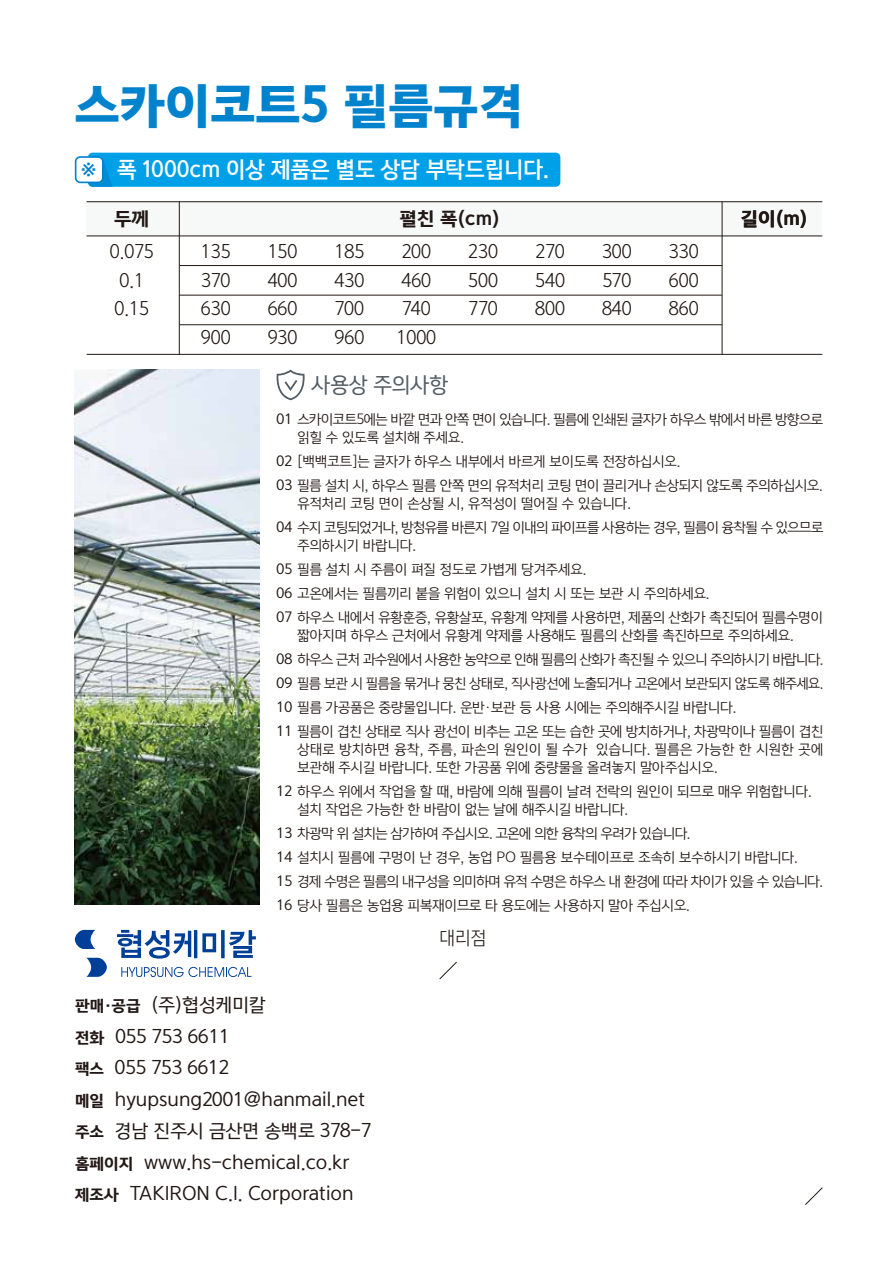
<style>
.page{position:relative;width:893px;height:1263px;background:#fff}
.page>*{position:absolute;margin:0;border:0;box-sizing:border-box;transform-origin:0 0}
.t1{font:46.5px "Yoon Gothic Pro 795";color:#0082cd}
.t2{font:21px "Yoon Gothic Pro 770";color:#fff;scale:.95 1}
.t3{font:21px "Yoon Gothic Pro 755";color:#535d64;scale:.95 1}
.t4{font:21px "Yoon Gothic Pro 770";color:#0082cd;scale:.95 1}
.t5{font:18px/31.5px "Yoon Gothic Pro 755";color:#221815}
.t6{font:18px/28.5px "Yoon Gothic Pro 745";color:#221815;text-align:justify;scale:.95 1}
.t7{font:18px "Yoon Gothic Pro 785";color:#221815}
.t8{font:18px "Yoon Gothic Pro 735";color:#221815;scale:.95 1}
.t9{font:13.5px/24px "Yoon Gothic Pro 745";color:#221815}
.t10{font:13.5px/24px "Yoon Gothic Pro 745";letter-spacing:-.025em;color:#221815}
.t11{font:13.5px/24px "Yoon Gothic Pro 745";letter-spacing:-.03em;color:#221815}
.t12{font:13.5px/24px "Yoon Gothic Pro 745";letter-spacing:-.02em;color:#221815}
.t13{font:13.5px "Yoon Gothic Pro 745";letter-spacing:-.04em;color:#221815}
.t14{font:13.5px "Yoon Gothic Pro 745";letter-spacing:-.035em;color:#221815}
.s1{font-family:"Yoon Gothic Pro 755"}
.s2{font-family:"Yoon Gothic Pro 785";font-size:15px}
</style>
<div class="page">
<svg style="left:439px;top:961px;width:18px;height:18px"></svg>
<svg style="left:805px;top:1187px;width:18px;height:18px"></svg>
<svg style="left:75px;top:930px;width:20px;height:19px"></svg>
<svg style="left:86px;top:958px;width:21px;height:19px"></svg>
<svg style="left:121px;top:967px;width:130px;height:10px"></svg>
<svg style="left:117px;top:930px;width:139px;height:29px"></svg>
<div style="left:88px;top:153px;width:472px;height:34px;background:#00a0e9;border-radius:5px"></div>
<svg style="left:88px;top:163px;width:25px;height:24px"></svg>
<svg style="left:75px;top:156px;width:29px;height:27px"></svg>
<div style="left:76px;top:158px;width:26px;height:24px;background:#fff;border-radius:4px"></div>
<div style="left:87px;top:202px;width:735px;height:34px;background:#f7f8f8"></div>
<hr style="left:87px;top:201px;width:735px;height:1px;background:#221815">
<hr style="left:87px;top:236px;width:735px;height:1px;background:#221815">
<hr style="left:179px;top:265px;width:543px;height:1px;background:#221815">
<hr style="left:179px;top:295px;width:543px;height:1px;background:#221815">
<hr style="left:179px;top:324px;width:543px;height:1px;background:#221815">
<hr style="left:87px;top:354px;width:735px;height:1px;background:#221815">
<hr style="left:179px;top:202px;width:1px;height:152px;background:#221815">
<hr style="left:722px;top:202px;width:1px;height:152px;background:#221815">
<img style="left:75px;top:370px;width:185px;height:534px">
<svg style="left:276px;top:370px;width:29px;height:30px"></svg>
<h1 class="t1" style="left:75px;top:70px;width:450px">스카이코트5 필름규격</h1>
<h2 class="t2" style="left:117px;top:154px;width:456px">폭 1000cm 이상 제품은 별도 상담 부탁드립니다.</h2>
<h3 class="t7" style="left:114px;top:205px;width:36px">두께</h3>
<h3 class="t7" style="left:400px;top:205px;width:102px">펼친 폭(cm)</h3>
<h3 class="t6" style="left:201px;top:238px;width:33px">135<br>370<br>630<br>900</h3>
<h3 class="t6" style="left:268px;top:238px;width:33px">150<br>400<br>660<br>930</h3>
<h3 class="t6" style="left:335px;top:238px;width:33px">185<br>430<br>700<br>960</h3>
<h3 class="t6" style="left:396px;top:237px;width:43px;text-align:center">200<br>460<br>740<br>1000</h3>
<h3 class="t6" style="left:468px;top:237px;width:33px">230<br>500<br>770</h3>
<h3 class="t6" style="left:535px;top:237px;width:33px">270<br>540<br>800</h3>
<h3 class="t6" style="left:602px;top:237px;width:33px">300<br>570<br>840</h3>
<h3 class="t6" style="left:669px;top:237px;width:33px">330<br>600<br>860</h3>
<h2 class="t4" style="left:79px;top:154px;width:22px">※</h2>
<h3 class="t6" style="left:110px;top:237px;width:48px;text-align:left">0.075<br>0.1<br>0.15</h3>
<h3 class="t7" style="left:741px;top:205px;width:68px">길이(m)</h3>
<h2 class="t3" style="left:311px;top:371px;width:146px">사용상 주의사항</h2>
<p class="t9" style="left:297px;top:425px;width:168px">읽힐 수 있도록 설치해 주세요.</p>
<p class="t14" style="left:277px;top:411px;width:548px"><span class="s1">01</span> 스카이코트5에는 바깥 면과 안쪽 면이 있습니다. 필름에 인쇄된 글자가 하우스 밖에서 바른 방향으로</p>
<p class="t12" style="left:277px;top:449px;width:548px"><span class="s1">02</span> [백백코트]는 글자가 하우스 내부에서 바르게 보이도록 전장하십시오.<br><span class="s1">03</span> 필름 설치 시, 하우스 필름 안쪽 면의 유적처리 코팅 면이 끌리거나 손상되지 않도록 주의하십시오.</p>
<p class="t13" style="left:277px;top:519px;width:548px"><span class="s1">04</span> 수지 코팅되었거나, 방청유를 바른지 7일 이내의 파이프를 사용하는 경우, 필름이 융착될 수 있으므로</p>
<p class="t9" style="left:277px;top:557px;width:548px"><span class="s1">05</span> 필름 설치 시 주름이 펴질 정도로 가볍게 당겨주세요.<br><span class="s1">06</span> 고온에서는 필름끼리 붙을 위험이 있으니 설치 시 또는 보관 시 주의하세요.<br><span class="s1">07</span> 하우스 내에서 유황훈증, 유황살포, 유황계 약제를 사용하면, 제품의 산화가 촉진되어 필름수명이</p>
<p class="t10" style="left:277px;top:647px;width:548px"><span class="s1">08</span> 하우스 근처 과수원에서 사용한 농약으로 인해 필름의 산화가 촉진될 수 있으니 주의하시기 바랍니다.<br><span class="s1">09</span> 필름 보관 시 필름을 묶거나 뭉친 상태로, 직사광선에 노출되거나 고온에서 보관되지 않도록 해주세요.<br><span class="s1">10</span> 필름 가공품은 중량물입니다. 운반·보관 등 사용 시에는 주의해주시길 바랍니다.<br><span class="s1">11</span> 필름이 겹친 상태로 직사 광선이 비추는 고온 또는 습한 곳에 방치하거나, 차광막이나 필름이 겹친</p>
<p class="t9" style="left:297px;top:491px;width:335px">유적처리 코팅 면이 손상될 시, 유적성이 떨어질 수 있습니다.</p>
<p class="t9" style="left:297px;top:533px;width:120px">주의하시기 바랍니다.</p>
<p class="t9" style="left:297px;top:623px;width:498px">짧아지며 하우스 근처에서 유황계 약제를 사용해도 필름의 산화를 촉진하므로 주의하세요.</p>
<p class="t9" style="left:297px;top:740px;width:528px;line-height:18px">상태로 방치하면 융착, 주름, 파손의 원인이 될 수가 있습니다. 필름은 가능한 한 시원한 곳에 보관해 주시길 바랍니다. 또한 가공품 위에 중량물을 올려놓지 말아주십시오.</p>
<p class="t9" style="left:297px;top:797px;width:332px">설치 작업은 가능한 한 바람이 없는 날에 해주시길 바랍니다.</p>
<p class="t9" style="left:277px;top:779px;width:537px"><span class="s1">12</span> 하우스 위에서 작업을 할 때, 바람에 의해 필름이 날려 전락의 원인이 되므로 매우 위험합니다.</p>
<p class="t11" style="left:277px;top:821px;width:548px"><span class="s1">13</span> 차광막 위 설치는 삼가하여 주십시오. 고온에 의한 융착의 우려가 있습니다.<br><span class="s1">14</span> 설치시 필름에 구멍이 난 경우, 농업 PO 필름용 보수테이프로 조속히 보수하시기 바랍니다.<br><span class="s1">15</span> 경제 수명은 필름의 내구성을 의미하며 유적 수명은 하우스 내 환경에 따라 차이가 있을 수 있습니다.<br><span class="s1">16</span> 당사 필름은 농업용 피복재이므로 타 용도에는 사용하지 말아 주십시오.</p>
<h3 class="t5" style="left:75px;top:989px;width:298px"><span class="s2">판매·공급</span> (주)협성케미칼<br><span class="s2">전화</span> 055 753 6611<br><span class="s2">팩스</span> 055 753 6612<br><span class="s2">메일</span> hyupsung2001@hanmail.net <span class="s2">주소</span> 경남 진주시 금산면 송백로 378-7 <span class="s2">홈페이지</span> www.hs-chemical.co.kr <span class="s2">제조사</span> TAKIRON C.I. Corporation</h3>
<h3 class="t8" style="left:440px;top:927px;width:51px">대리점</h3>
</div>
